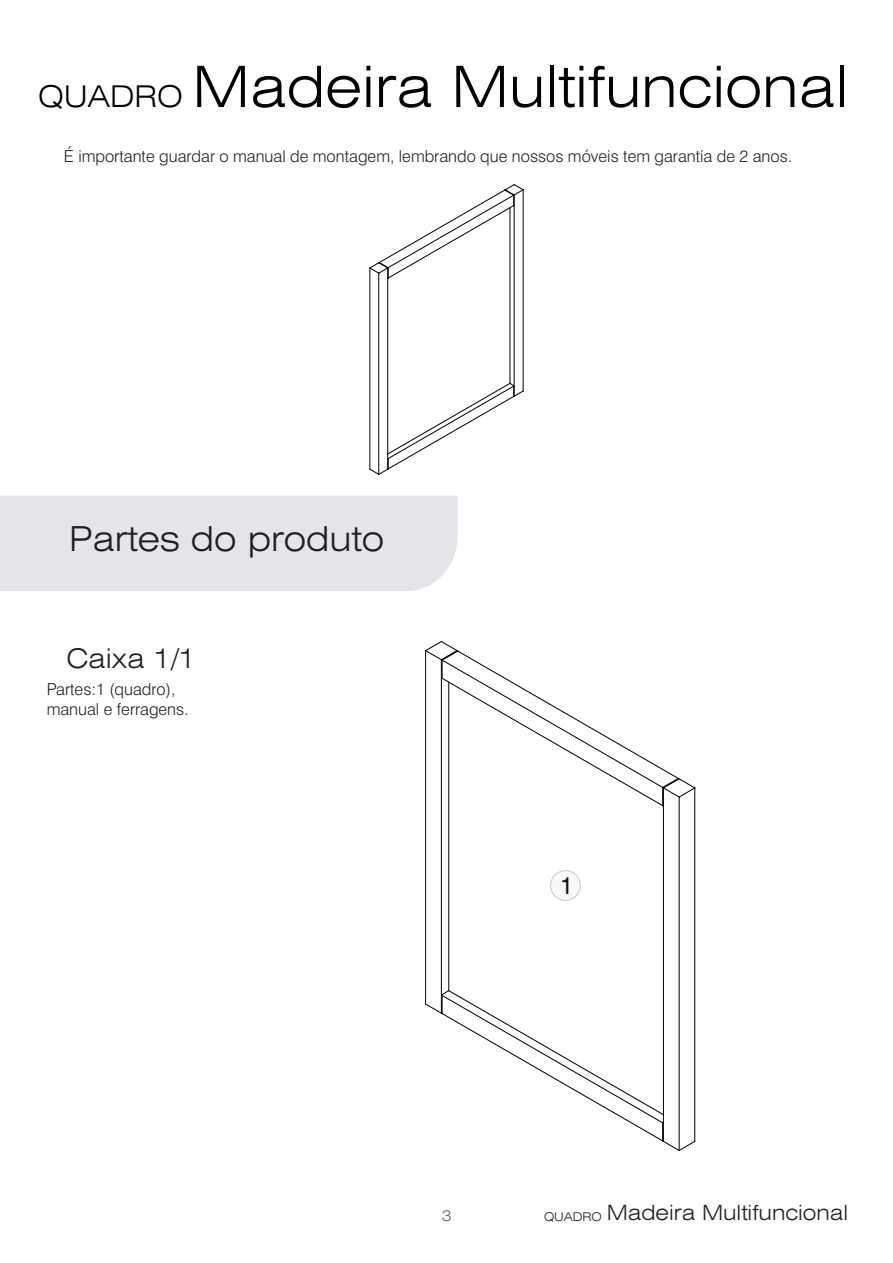
<style>
.page{position:relative;width:893px;height:1263px;background:#fff}
.page>*{position:absolute;margin:0;border:0;box-sizing:border-box;transform-origin:0 0}
.t1{font:300 expanded 57px "Swiss 721 BT";color:#000}
.t2{font:300 expanded 34.5px "Swiss 721 BT";color:#231f20}
.t3{font:300 expanded 27px "Swiss 721 BT";color:#231f20}
.t4{font:24px "Swiss 721 BT";color:#161111}
.t5{font:300 expanded 21px "Swiss 721 BT";color:#231f20}
.t6{font:300 16.5px/19.8px "Swiss 721 BT";color:#231f20}
.t7{font:300 expanded 15px "Swiss 721 BT";color:#636466}
.s1{font-size:30px}
.s2{font-size:12px}
</style>
<div class="page">
<div style="left:0;top:496px;width:458px;height:95px;background:#e5e5e9"></div>
<hr style="left:523px;top:190px;width:1px;height:201px;background:#000">
<hr style="left:514px;top:195px;width:1px;height:201px;background:#000">
<hr style="left:378px;top:273px;width:1px;height:201px;background:#000">
<hr style="left:387px;top:268px;width:1px;height:201px;background:#000">
<hr style="left:370px;top:268px;width:1px;height:201px;background:#000">
<svg style="left:369px;top:184px;width:155px;height:95px"></svg>
<hr style="left:510px;top:208px;width:1px;height:175px;background:#000">
<svg style="left:369px;top:382px;width:155px;height:93px"></svg>
<hr style="left:425px;top:651px;width:1px;height:353px;background:#000">
<hr style="left:441px;top:660px;width:1px;height:353px;background:#000">
<hr style="left:679px;top:797px;width:1px;height:353px;background:#000">
<hr style="left:663px;top:788px;width:1px;height:353px;background:#000">
<hr style="left:694px;top:788px;width:1px;height:353px;background:#000">
<svg style="left:425px;top:641px;width:271px;height:165px"></svg>
<hr style="left:448px;top:682px;width:1px;height:309px;background:#000">
<svg style="left:425px;top:990px;width:271px;height:161px"></svg>
<div style="left:550px;top:870px;width:31px;height:31px;background:#f8f8f9;border:1px solid #c7c9c7;border-radius:50%"></div>
<h1 class="t1" style="left:38px;top:64px;width:812px"><span class="s1">QUADRO</span> Madeira Multifuncional</h1>
<p class="t6" style="left:64px;top:147px;width:730px">É importante guardar o manual de montagem, lembrando que nossos móveis tem garantia de 2 anos.</p>
<h2 class="t2" style="left:69px;top:525px;width:316px">Partes do produto</h2>
<h3 class="t3" style="left:66px;top:647px;width:131px">Caixa 1/1</h3>
<p class="t6" style="left:47px;top:681px;width:143px">Partes:1 (quadro), manual e ferragens.</p>
<h3 class="t4" style="left:560px;top:876px;width:15px">1</h3>
<p class="t7" style="left:442px;top:1209px;width:11px">3</p>
<p class="t5" style="left:544px;top:1204px;width:306px"><span class="s2">QUADRO</span> Madeira Multifuncional</p>
</div>
